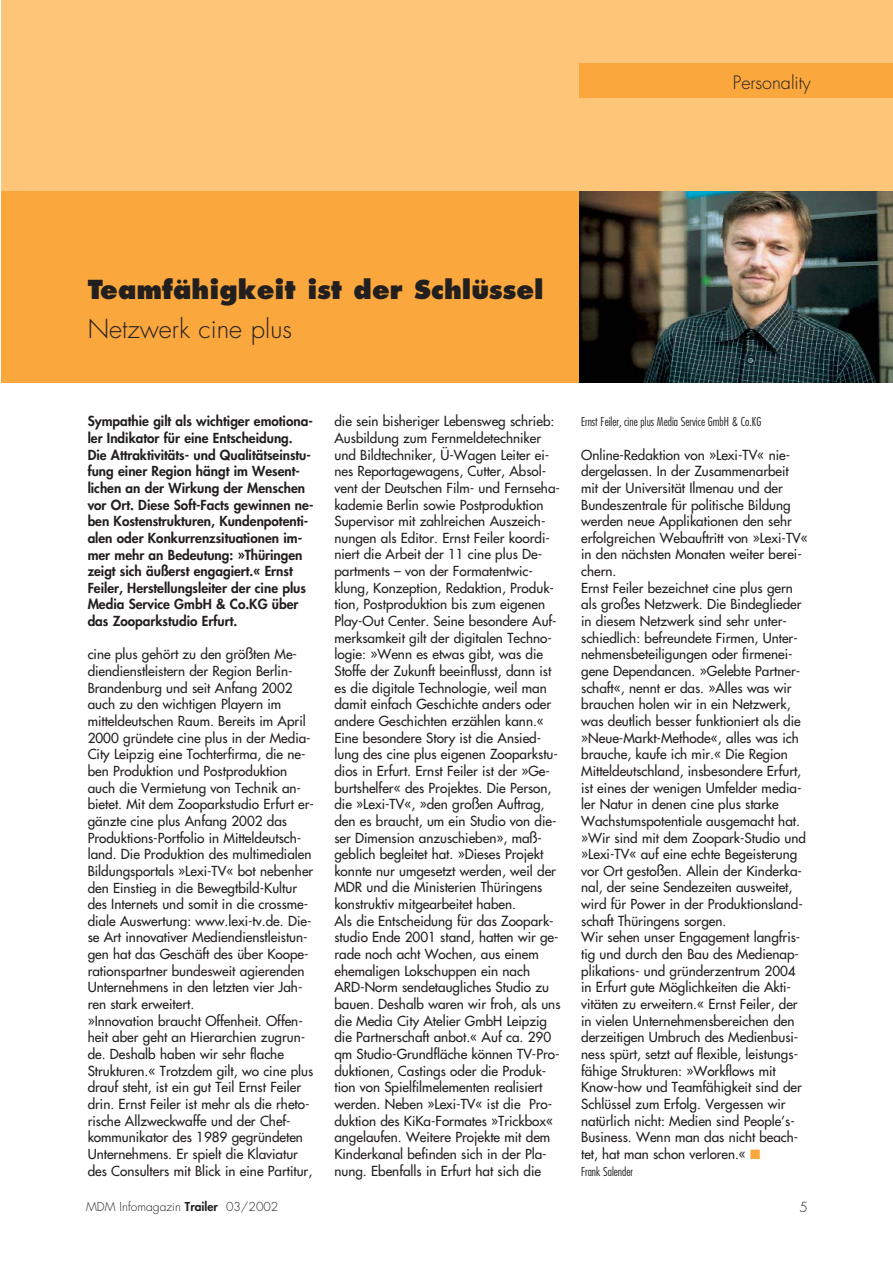
<style>
.page{position:relative;width:893px;height:1263px;background:#fff}
.page>*{position:absolute;margin:0;border:0;box-sizing:border-box;transform-origin:0 0}
.t1{font:800 25.5px "Futura";color:#231f1f}
.t2{font:300 25.5px "Futura";color:#231f1f}
.t3{font:300 18px "Futura";color:#231f1f}
.t4{font:13.5px/16.6px "Futura";color:#231f1f}
.t5{font:800 13.5px/16.6px "Futura";color:#231f1f}
.t6{font:300 13.5px "Futura";color:#231f1f}
.t7{font:300 condensed 12px "Futura";color:#231f1f}
.t8{font:300 12px "Futura";color:#231f1f}
.s1{color:#faa73e}
.s2{font-weight:800}
</style>
<div class="page">
<div style="left:1px;top:0;width:891px;height:383px;background:#fdc578"></div>
<div style="left:1px;top:191px;width:887px;height:192px;background:#faa73e"></div>
<div style="left:579px;top:64px;width:313px;height:34px;background:#faa73e"></div>
<img style="left:579px;top:191px;width:313px;height:192px">
<h2 class="t3" style="left:732px;top:74px;width:79px">Personality</h2>
<h1 class="t1" style="left:88px;top:278px;width:457px">Teamfähigkeit ist der Schlüssel</h1>
<h1 class="t2" style="left:88px;top:317px;width:206px">Netzwerk cine plus</h1>
<p class="t5" style="left:88px;top:414px;width:227px">Sympathie gilt als wichtiger emotiona&shy;ler Indikator für eine Entscheidung.<br>Die Attraktivitäts- und Qualitätseinstu&shy;fung einer Region hängt im Wesent&shy;lichen an der Wirkung der Menschen vor Ort. Diese Soft-Facts gewinnen ne&shy;ben Kostenstrukturen, Kundenpotenti&shy;alen oder Konkurrenzsituationen im&shy;mer mehr an Bedeutung: »Thüringen zeigt sich äußerst engagiert.« Ernst Feiler, Herstellungsleiter der cine plus Media Service GmbH &amp; Co.KG über das Zooparkstudio Erfurt.</p>
<p class="t4" style="left:88px;top:647px;width:228px">cine plus gehört zu den größten Me&shy;diendienstleistern der Region Berlin-Brandenburg und seit Anfang 2002 auch zu den wichtigen Playern im mitteldeutschen Raum. Bereits im April 2000 gründete cine plus in der Media-City Leipzig eine Tochterfirma, die ne&shy;ben Produktion und Postproduktion auch die Vermietung von Technik an&shy;bietet. Mit dem Zooparkstudio Erfurt er&shy;gänzte cine plus Anfang 2002 das Produktions-Portfolio in Mitteldeutsch&shy;land. Die Produktion des multimedialen Bildungsportals »Lexi-TV« bot nebenher den Einstieg in die Bewegtbild-Kultur des Internets und somit in die crossme&shy;diale Auswertung: www.lexi-tv.de. Die&shy;se Art innovativer Mediendienstleistun&shy;gen hat das Geschäft des über Koope&shy;rationspartner bundesweit agierenden Unternehmens in den letzten vier Jah&shy;ren stark erweitert.<br>»Innovation braucht Offenheit. Offen&shy;heit aber geht an Hierarchien zugrun&shy;de. Deshalb haben wir sehr flache Strukturen.« Trotzdem gilt, wo cine plus drauf steht, ist ein gut Teil Ernst Feiler drin. Ernst Feiler ist mehr als die rheto&shy;rische Allzweckwaffe und der Chef&shy;kommunikator des 1989 gegründeten Unternehmens. Er spielt die Klaviatur des Consulters mit Blick in eine Partitur,</p>
<p class="t4" style="left:334px;top:414px;width:227px">die sein bisheriger Lebensweg schrieb:<br>Ausbildung zum Fernmeldetechniker und Bildtechniker, Ü-Wagen Leiter ei&shy;nes Reportagewagens, Cutter, Absol&shy;vent der Deutschen Film- und Fernseha&shy;kademie Berlin sowie Postproduktion Supervisor mit zahlreichen Auszeich&shy;nungen als Editor. Ernst Feiler koordi&shy;niert die Arbeit der 11 cine plus De&shy;partments – von der Formatentwic&shy;klung, Konzeption, Redaktion, Produk&shy;tion, Postproduktion bis zum eigenen Play-Out Center. Seine besondere Auf&shy;merksamkeit gilt der digitalen Techno&shy;logie: »Wenn es etwas gibt, was die Stoffe der Zukunft beeinflusst, dann ist es die digitale Technologie, weil man damit einfach Geschichte anders oder andere Geschichten erzählen kann.« Eine besondere Story ist die Ansied&shy;lung des cine plus eigenen Zooparkstu&shy;dios in Erfurt. Ernst Feiler ist der »Ge&shy;burtshelfer« des Projektes. Die Person, die »Lexi-TV«, »den großen Auftrag, den es braucht, um ein Studio von die&shy;ser Dimension anzuschieben», maß&shy;geblich begleitet hat. »Dieses Projekt konnte nur umgesetzt werden, weil der MDR und die Ministerien Thüringens konstruktiv mitgearbeitet haben.<br>Als die Entscheidung für das Zoopark&shy;studio Ende 2001 stand, hatten wir ge&shy;rade noch acht Wochen, aus einem ehemaligen Lokschuppen ein nach ARD-Norm sendetaugliches Studio zu bauen. Deshalb waren wir froh, als uns die Media City Atelier GmbH Leipzig die Partnerschaft anbot.« Auf ca. 290 qm Studio-Grundfläche können TV-Pro&shy;duktionen, Castings oder die Produk&shy;tion von Spielfilmelementen realisiert werden. Neben »Lexi-TV« ist die Pro&shy;duktion des KiKa-Formates »Trickbox« angelaufen. Weitere Projekte mit dem Kinderkanal befinden sich in der Pla&shy;nung. Ebenfalls in Erfurt hat sich die</p>
<p class="t7" style="left:581px;top:417px;width:182px">Ernst Feiler, cine plus Media Service GmbH &amp; Co.KG</p>
<p class="t4" style="left:581px;top:447px;width:228px">Online-Redaktion von »Lexi-TV« nie&shy;dergelassen. In der Zusammenarbeit mit der Universität Ilmenau und der Bundeszentrale für politische Bildung werden neue Applikationen den sehr erfolgreichen Webauftritt von »Lexi-TV« in den nächsten Monaten weiter berei&shy;chern.<br>Ernst Feiler bezeichnet cine plus gern als großes Netzwerk. Die Bindeglieder in diesem Netzwerk sind sehr unter&shy;schiedlich: befreundete Firmen, Unter&shy;nehmensbeteiligungen oder firmenei&shy;gene Dependancen. »Gelebte Partner&shy;schaft«, nennt er das. »Alles was wir brauchen holen wir in ein Netzwerk, was deutlich besser funktioniert als die »Neue-Markt-Methode«, alles was ich brauche, kaufe ich mir.« Die Region Mitteldeutschland, insbesondere Erfurt, ist eines der wenigen Umfelder media&shy;ler Natur in denen cine plus starke Wachstumspotentiale ausgemacht hat. »Wir sind mit dem Zoopark-Studio und »Lexi-TV« auf eine echte Begeisterung vor Ort gestoßen. Allein der Kinderka&shy;nal, der seine Sendezeiten ausweitet, wird für Power in der Produktionsland&shy;schaft Thüringens sorgen.<br>Wir sehen unser Engagement langfris&shy;tig und durch den Bau des Medienap&shy;plikations- und gründerzentrum 2004 in Erfurt gute Möglichkeiten die Akti&shy;vitäten zu erweitern.« Ernst Feiler, der in vielen Unternehmensbereichen den derzeitigen Umbruch des Medienbusi&shy;ness spürt, setzt auf flexible, leistungs&shy;fähige Strukturen: »Workflows mit Know-how und Teamfähigkeit sind der Schlüssel zum Erfolg. Vergessen wir natürlich nicht: Medien sind People’s-Business. Wenn man das nicht beach&shy;tet, hat man schon verloren.« <span class="s1">■</span></p>
<p class="t7" style="left:581px;top:1166px;width:53px">Frank Salender</p>
<p class="t8" style="left:86px;top:1201px;width:194px">MDM Infomagazin <span class="s2">Trailer</span> 03/2002</p>
<p class="t6" style="left:799px;top:1201px;width:10px">5</p>
</div>
